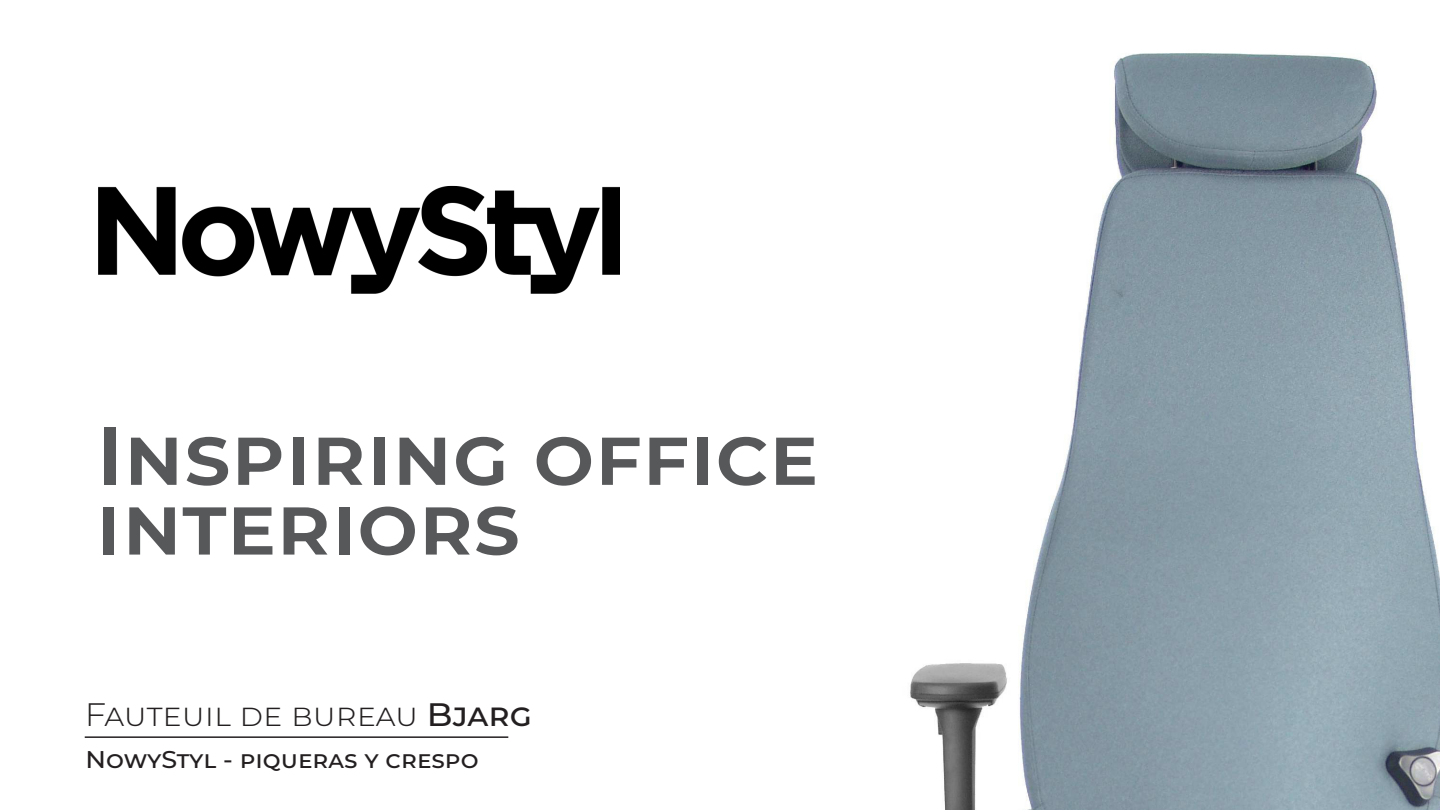
<style>
.page{position:relative;width:1440px;height:810px;background:#fff}
.page>*{position:absolute;margin:0;border:0;box-sizing:border-box;transform-origin:0 0}
.t1{font:100 82.5px/69.8px "Montserrat";color:#57585a;scale:1.05 1}
.t2{font:100 32.55px "Montserrat";color:#231f20;scale:1.05 1}
.t3{font:100 24.15px "Montserrat";color:#231f20;scale:1.05 1}
</style>
<div class="page">
<img style="left:98px;top:185px;width:521px;height:109px">
<img style="left:910px;top:53px;width:530px;height:757px">
<hr style="left:85px;top:736px;width:423px;height:2px;background:#231f20">
<p class="t1" style="left:96px;top:419px;width:689px">Inspiring office interiors</p>
<p class="t2" style="left:85px;top:692px;width:427px">Fauteuil de bureau Bjarg</p>
<p class="t3" style="left:85px;top:743px;width:376px">NowyStyl - piqueras y crespo</p>
</div>
